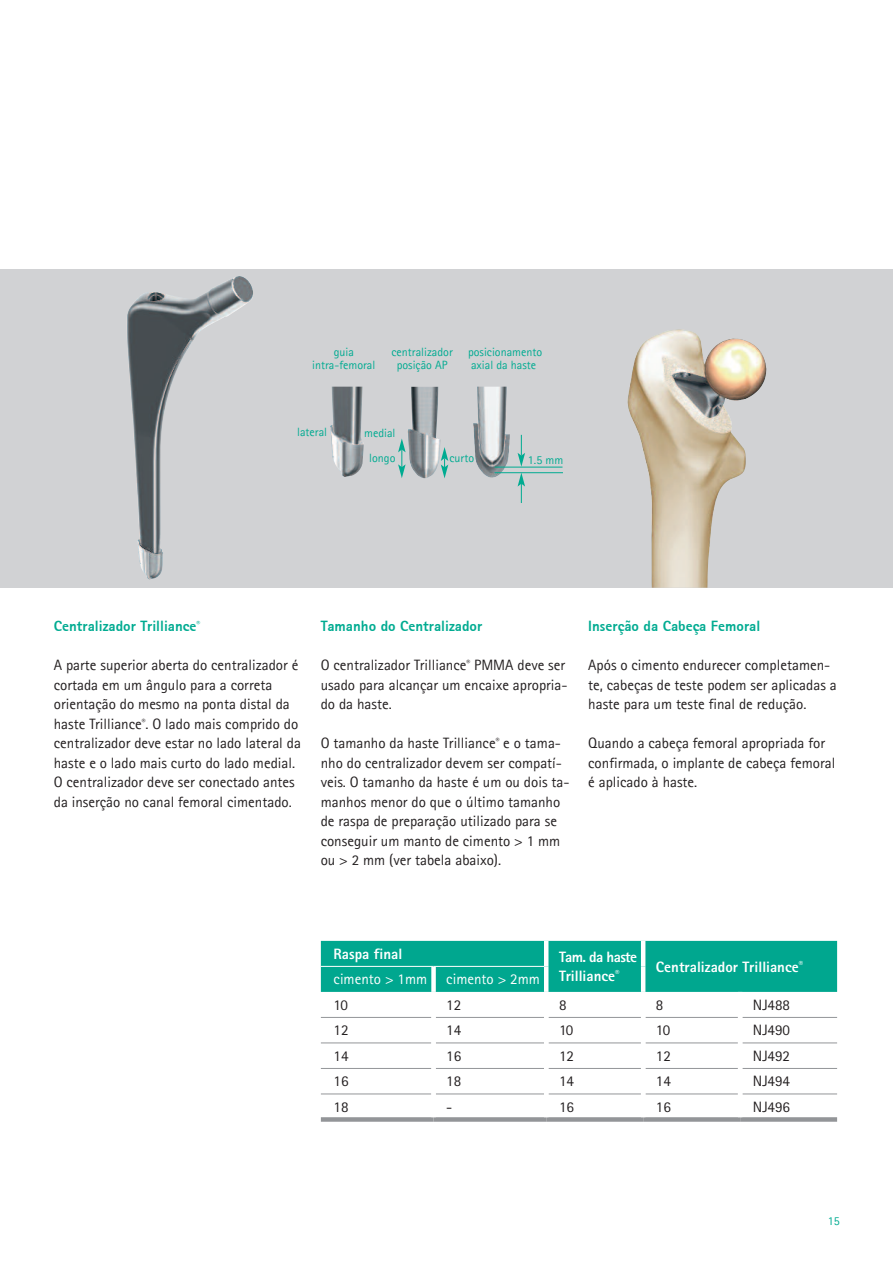
<style>
.page{position:relative;width:893px;height:1263px;background:#fff}
.page>*{position:absolute;margin:0;border:0;box-sizing:border-box;transform-origin:0 0}
.t1{font:15px/19.5px "Rotis Sans Serif";color:#231f20}
.t2{font:700 15px "Rotis Sans Serif";color:#00ab91}
.t3{font:700 15px/19.5px "Rotis Sans Serif";color:#fff}
.t4{font:15px "Rotis Sans Serif";color:#fff}
.t5{font:12px/13.5px "Rotis Sans Serif";color:#00ab91;text-align:center}
</style>
<div class="page">
<div style="left:0;top:269px;width:893px;height:319px;background:#d1d2d4"></div>
<img style="left:627px;top:329px;width:139px;height:259px">
<img style="left:330px;top:387px;width:34px;height:90px">
<svg style="left:518px;top:435px;width:7px;height:32px"></svg>
<svg style="left:518px;top:473px;width:7px;height:30px"></svg>
<svg style="left:441px;top:447px;width:7px;height:31px"></svg>
<svg style="left:398px;top:438px;width:8px;height:40px"></svg>
<img style="left:473px;top:387px;width:37px;height:91px">
<hr style="left:495px;top:467px;width:67px;height:1px;background:#00ab91">
<hr style="left:495px;top:472px;width:68px;height:1px;background:#00ab91">
<img style="left:407px;top:387px;width:33px;height:91px">
<img style="left:127px;top:276px;width:126px;height:304px">
<div style="left:321px;top:941px;width:516px;height:51px;background:#00a78f"></div>
<div style="left:321px;top:1117px;width:113px;height:5px;background:#939598"></div>
<div style="left:434px;top:1117px;width:112px;height:5px;background:#939598"></div>
<div style="left:546px;top:1117px;width:97px;height:5px;background:#939598"></div>
<div style="left:643px;top:1117px;width:97px;height:5px;background:#939598"></div>
<div style="left:740px;top:1117px;width:97px;height:5px;background:#939598"></div>
<hr style="left:321px;top:1017px;width:110px;height:1px;background:#939598">
<hr style="left:436px;top:1017px;width:108px;height:1px;background:#939598">
<hr style="left:548px;top:1017px;width:93px;height:1px;background:#939598">
<hr style="left:645px;top:1017px;width:93px;height:1px;background:#939598">
<hr style="left:742px;top:1017px;width:95px;height:1px;background:#939598">
<hr style="left:321px;top:1042px;width:110px;height:1px;background:#939598">
<hr style="left:436px;top:1042px;width:108px;height:1px;background:#939598">
<hr style="left:548px;top:1042px;width:93px;height:1px;background:#939598">
<hr style="left:645px;top:1042px;width:93px;height:1px;background:#939598">
<hr style="left:742px;top:1042px;width:95px;height:1px;background:#939598">
<hr style="left:321px;top:1068px;width:110px;height:1px;background:#939598">
<hr style="left:436px;top:1068px;width:108px;height:1px;background:#939598">
<hr style="left:548px;top:1068px;width:93px;height:1px;background:#939598">
<hr style="left:645px;top:1068px;width:93px;height:1px;background:#939598">
<hr style="left:742px;top:1068px;width:95px;height:1px;background:#939598">
<hr style="left:321px;top:1093px;width:110px;height:1px;background:#939598">
<hr style="left:436px;top:1093px;width:108px;height:1px;background:#939598">
<hr style="left:548px;top:1093px;width:93px;height:1px;background:#939598">
<hr style="left:645px;top:1093px;width:93px;height:1px;background:#939598">
<hr style="left:742px;top:1093px;width:95px;height:1px;background:#939598">
<hr style="left:544px;top:941px;width:4px;height:25px;background:#fff">
<hr style="left:641px;top:941px;width:4px;height:25px;background:#fff">
<hr style="left:641px;top:966px;width:4px;height:26px;background:#fff">
<div style="left:431px;top:967px;width:5px;height:25px;background:#fff"></div>
<hr style="left:544px;top:966px;width:4px;height:26px;background:#fff">
<hr style="left:321px;top:966px;width:113px;height:1px;background:#fff">
<hr style="left:434px;top:966px;width:110px;height:1px;background:#fff">
<p class="t5" style="left:312px;top:346px;width:65px">guia intra-femoral</p>
<p class="t5" style="left:391px;top:346px;width:63px">centralizador posição AP</p>
<p class="t5" style="left:468px;top:346px;width:76px;text-align:left">posicionamento axial da haste</p>
<p class="t5" style="left:297px;top:427px;width:31px">lateral</p>
<p class="t5" style="left:364px;top:427px;width:33px">medial</p>
<p class="t5" style="left:369px;top:452px;width:28px">longo</p>
<p class="t5" style="left:450px;top:452px;width:26px">curto</p>
<p class="t5" style="left:528px;top:454px;width:37px">1.5 mm</p>
<p class="t2" style="left:54px;top:621px;width:148px">Centralizador Trilliance<sup>®</sup></p>
<p class="t1" style="left:54px;top:657px;width:249px">A parte superior aberta do centralizador é cortada em um ângulo para a correta orientação do mesmo na ponta distal da haste Trilliance<sup>®</sup>. O lado mais comprido do centralizador deve estar no lado lateral da haste e o lado mais curto do lado medial.<br>O centralizador deve ser conectado antes da inserção no canal femoral cimentado.</p>
<p class="t2" style="left:321px;top:621px;width:163px">Tamanho do Centralizador</p>
<p class="t1" style="left:321px;top:657px;width:248px">O centralizador Trilliance<sup>®</sup> PMMA deve ser usado para alcançar um encaixe apropria&shy;do da haste.</p>
<p class="t1" style="left:321px;top:735px;width:250px">O tamanho da haste Trilliance<sup>®</sup> e o tama&shy;nho do centralizador devem ser compatí&shy;veis. O tamanho da haste é um ou dois ta&shy;manhos menor do que o último tamanho de raspa de preparação utilizado para se conseguir um manto de cimento &gt; 1 mm ou &gt; 2 mm (ver tabela abaixo).</p>
<p class="t2" style="left:588px;top:621px;width:174px">Inserção da Cabeça Femoral</p>
<p class="t1" style="left:588px;top:657px;width:250px">Após o cimento endurecer completamen&shy;te, cabeças de teste podem ser aplicadas a haste para um teste final de redução.</p>
<p class="t1" style="left:588px;top:735px;width:249px">Quando a cabeça femoral apropriada for confirmada, o implante de cabeça femoral é aplicado à haste.</p>
<p class="t3" style="left:334px;top:944px;width:70px">Raspa final</p>
<p class="t3" style="left:559px;top:947px;width:80px">Tam. da haste<br>Trilliance<sup>®</sup></p>
<p class="t3" style="left:656px;top:956px;width:149px">Centralizador Trilliance<sup>®</sup></p>
<p class="t4" style="left:334px;top:970px;width:95px">cimento &gt; 1mm</p>
<p class="t4" style="left:446px;top:970px;width:95px">cimento &gt; 2mm</p>
<p class="t1" style="left:334px;top:995px;width:16px">10</p>
<p class="t1" style="left:446px;top:995px;width:16px">12</p>
<p class="t1" style="left:559px;top:995px;width:9px">8</p>
<p class="t1" style="left:656px;top:995px;width:9px">8</p>
<p class="t1" style="left:753px;top:995px;width:39px">NJ488</p>
<p class="t1" style="left:334px;top:1020px;width:16px">12</p>
<p class="t1" style="left:446px;top:1020px;width:16px">14</p>
<p class="t1" style="left:559px;top:1020px;width:16px">10</p>
<p class="t1" style="left:656px;top:1020px;width:16px">10</p>
<p class="t1" style="left:753px;top:1020px;width:39px">NJ490</p>
<p class="t1" style="left:334px;top:1046px;width:16px">14</p>
<p class="t1" style="left:446px;top:1046px;width:16px">16</p>
<p class="t1" style="left:559px;top:1046px;width:16px">12</p>
<p class="t1" style="left:656px;top:1046px;width:16px">12</p>
<p class="t1" style="left:753px;top:1046px;width:39px">NJ492</p>
<p class="t1" style="left:334px;top:1071px;width:16px">16</p>
<p class="t1" style="left:446px;top:1071px;width:16px">18</p>
<p class="t1" style="left:559px;top:1071px;width:16px">14</p>
<p class="t1" style="left:656px;top:1071px;width:16px">14</p>
<p class="t1" style="left:753px;top:1071px;width:39px">NJ494</p>
<p class="t1" style="left:334px;top:1097px;width:16px">18</p>
<p class="t1" style="left:446px;top:1097px;width:8px">-</p>
<p class="t1" style="left:559px;top:1097px;width:16px">16</p>
<p class="t1" style="left:656px;top:1097px;width:16px">16</p>
<p class="t1" style="left:753px;top:1097px;width:39px">NJ496</p>
<p class="t5" style="left:828px;top:1215px;width:13px">15</p>
</div>
